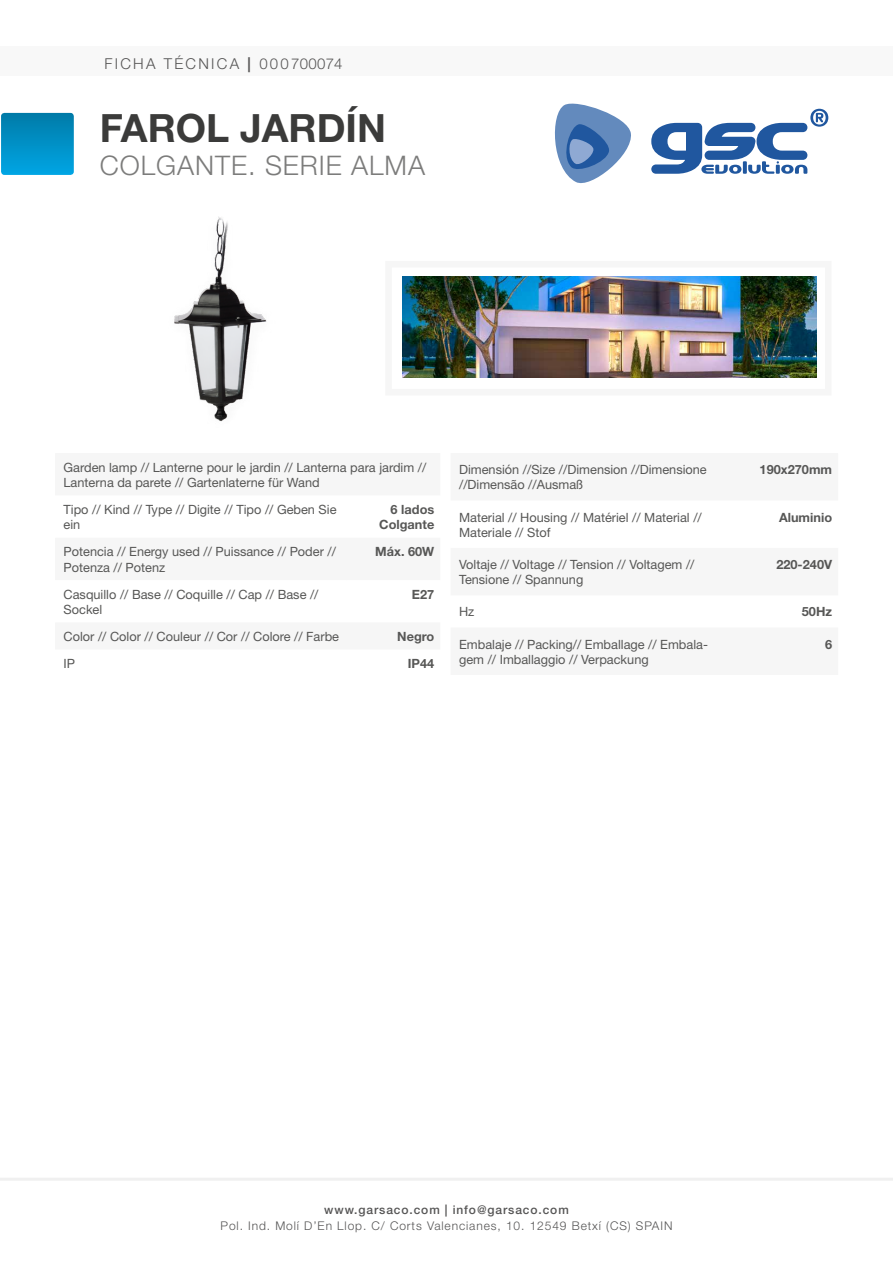
<style>
.page{position:relative;width:893px;height:1263px;background:#fff}
.page>*{position:absolute;margin:0;border:0;box-sizing:border-box;transform-origin:0 0}
.t1{font:700 39px "Helvetica Neue";color:#3b3b3a}
.t2{font:300 27px "Helvetica Neue";letter-spacing:.035em;color:#7c7c7b}
.t3{font:300 15px "Helvetica Neue";letter-spacing:.15em;color:#565555}
.t4{font:12.75px/15.3px "Helvetica Neue";color:#575756}
.t5{font:700 12.75px/15.3px "Helvetica Neue";color:#575756;text-align:right}
.t6{font:300 12px "Helvetica Neue";letter-spacing:.075em;color:#565555}
.t7{font:500 12px "Helvetica Neue";letter-spacing:.075em;color:#565555}
.s1{font-weight:700}
</style>
<div class="page">
<svg style="left:651px;top:109px;width:177px;height:65px"></svg>
<svg style="left:554px;top:103px;width:77px;height:81px"></svg>
<hr style="left:0;top:1178px;width:893px;height:3px;background:#f0f0f0">
<div style="left:0;top:47px;width:893px;height:29px;background:#f8f8f8"></div>
<svg style="left:1px;top:113px;width:73px;height:62px;background:#0190c6"></svg>
<img style="left:174px;top:217px;width:93px;height:205px">
<img style="left:403px;top:276px;width:413px;height:102px">
<p class="t3" style="left:105px;top:54px;width:240px">FICHA TÉCNICA <span class="s1">|</span> 000700074</p>
<h1 class="t1" style="left:100px;top:104px;width:288px">FAROL JARDÍN</h1>
<h2 class="t2" style="left:100px;top:149px;width:327px">COLGANTE. SERIE ALMA</h2>
<p class="t4" style="left:64px;top:459px;width:364px">Garden lamp // Lanterne pour le jardin // Lanterna para jardim //<br>Lanterna da parete // Gartenlaterne für Wand</p>
<p class="t4" style="left:64px;top:502px;width:274px">Tipo // Kind // Type // Digite // Tipo // Geben Sie ein</p>
<p class="t5" style="left:379px;top:501px;width:57px">6 lados<br>Colgante</p>
<p class="t4" style="left:64px;top:544px;width:274px">Potencia // Energy used // Puissance // Poder //<br>Potenza // Potenz</p>
<p class="t5" style="left:375px;top:544px;width:61px">Máx. 60W</p>
<p class="t4" style="left:64px;top:586px;width:256px">Casquillo // Base // Coquille // Cap // Base //<br>Sockel</p>
<p class="t5" style="left:412px;top:586px;width:24px">E27</p>
<p class="t4" style="left:64px;top:629px;width:277px">Color // Color // Couleur // Cor // Colore // Farbe</p>
<p class="t5" style="left:397px;top:628px;width:39px">Negro</p>
<p class="t4" style="left:64px;top:656px;width:13px">IP</p>
<p class="t5" style="left:408px;top:655px;width:28px">IP44</p>
<p class="t4" style="left:459px;top:462px;width:249px">Dimensión //Size //Dimension //Dimensione //Dimensão //Ausmaß</p>
<p class="t5" style="left:760px;top:462px;width:74px">190x270mm</p>
<p class="t4" style="left:459px;top:509px;width:244px">Material // Housing // Matériel // Material //<br>Materiale // Stof</p>
<p class="t5" style="left:779px;top:509px;width:55px">Aluminio</p>
<p class="t4" style="left:459px;top:557px;width:237px">Voltaje // Voltage // Tension // Voltagem //<br>Tensione // Spannung</p>
<p class="t5" style="left:776px;top:556px;width:57px">220-240V</p>
<p class="t4" style="left:459px;top:604px;width:17px">Hz</p>
<p class="t5" style="left:802px;top:604px;width:32px">50Hz</p>
<p class="t4" style="left:459px;top:636px;width:250px">Embalaje // Packing// Emballage // Embala&shy;gem // Imballaggio // Verpackung</p>
<p class="t5" style="left:825px;top:636px;width:9px">6</p>
<p class="t7" style="left:324px;top:1202px;width:246px">www.garsaco.com | info@garsaco.com</p>
<p class="t6" style="left:221px;top:1219px;width:453px">Pol. Ind. Molí D’En Llop. C/ Corts Valencianes, 10. 12549 Betxí (CS) SPAIN</p>
</div>
